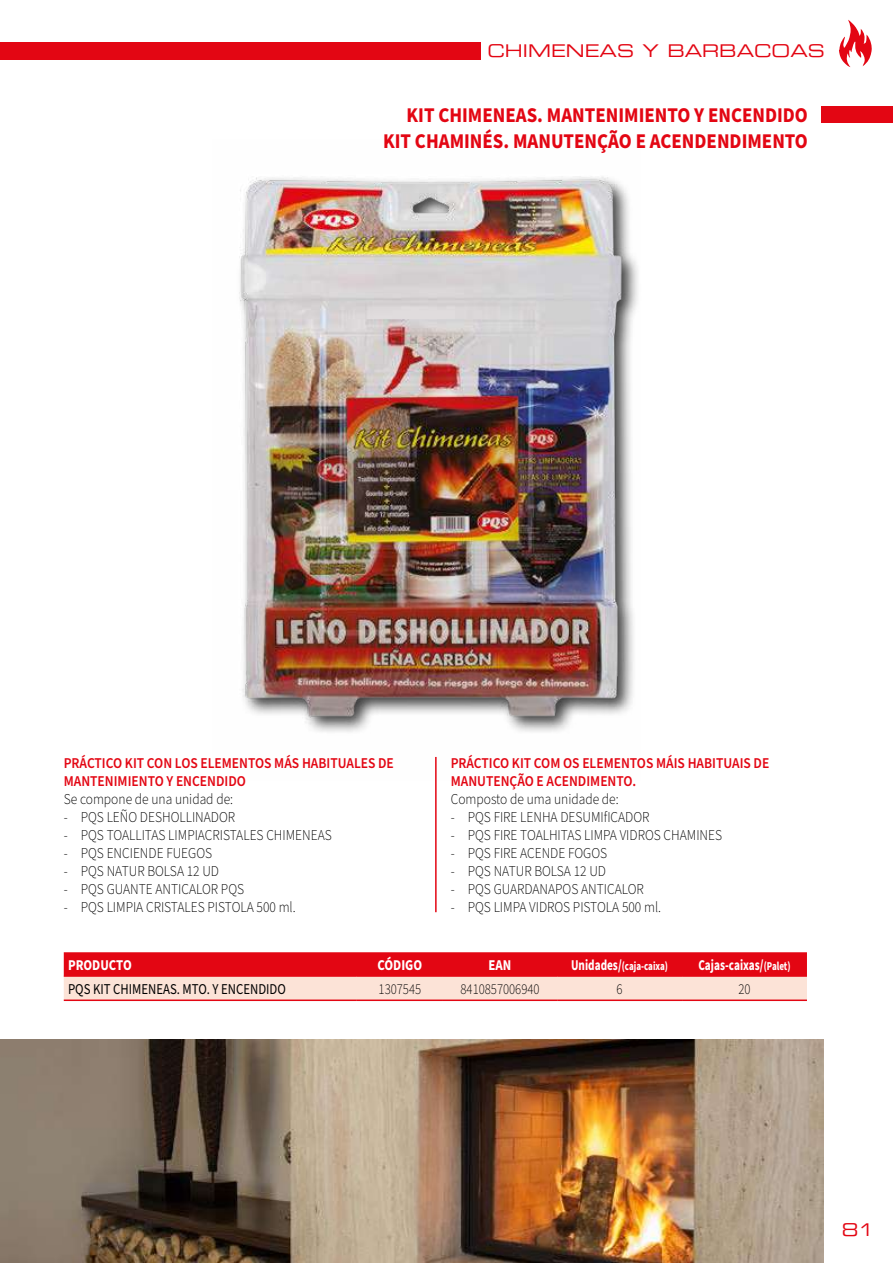
<style>
.page{position:relative;width:893px;height:1263px;background:#fff}
.page>*{position:absolute;margin:0;border:0;box-sizing:border-box;transform-origin:0 0}
.t1{font:700 21px/25.2px "Source Sans Pro";color:#e30613;text-align:right;scale:.9 1}
.t2{font:17.25px "Eurostile Extended Two";color:#e30613}
.t3{font:300 15px "Source Sans Pro";color:#000;scale:.9 1}
.t4{font:600 15px/18px "Source Sans Pro";color:#e30613;scale:.9 1}
.t5{font:15px "Source Sans Pro";color:#000;scale:.85 1}
.t6{font:300 15px "Source Sans Pro";color:#000;scale:.85 1}
.t7{font:700 15px "Source Sans Pro";color:#fff;scale:.75 1}
.t8{font:700 15px "Source Sans Pro";color:#fff;scale:.85 1}
.t9{font:700 12px "Source Sans Pro";color:#fff;scale:.75 1}
.s1{font-size:15px}
.s2{font-size:12px}
</style>
<div class="page">
<div style="left:0;top:42px;width:480px;height:18px;background:#e30613"></div>
<div style="left:821px;top:106px;width:72px;height:17px;background:#e30613"></div>
<svg style="left:839px;top:20px;width:33px;height:47px"></svg>
<img style="left:239px;top:176px;width:399px;height:581px">
<hr style="left:435px;top:757px;width:2px;height:155px;background:#e30613">
<svg style="left:64px;top:952px;width:743px;height:47px;background:#ef7172"></svg>
<hr style="left:64px;top:999px;width:293px;height:2px;background:#e30613">
<hr style="left:357px;top:999px;width:86px;height:2px;background:#e30613">
<hr style="left:443px;top:999px;width:114px;height:2px;background:#e30613">
<hr style="left:557px;top:999px;width:125px;height:2px;background:#e30613">
<hr style="left:682px;top:999px;width:125px;height:2px;background:#e30613">
<hr style="left:64px;top:976px;width:293px;height:1px;background:#e30613">
<hr style="left:357px;top:976px;width:86px;height:1px;background:#e30613">
<hr style="left:443px;top:976px;width:114px;height:1px;background:#e30613">
<hr style="left:557px;top:976px;width:125px;height:1px;background:#e30613">
<hr style="left:682px;top:976px;width:125px;height:1px;background:#e30613">
<img style="left:0;top:1040px;width:824px;height:223px">
<p class="t2" style="left:487px;top:39px;width:339px">CHIMENEAS Y BARBACOAS</p>
<h1 class="t1" style="left:383px;top:103px;width:473px">KIT CHIMENEAS. MANTENIMIENTO Y ENCENDIDO<br>KIT CHAMINÉS. MANUTENÇÃO E ACENDENDIMENTO</h1>
<p class="t4" style="left:64px;top:755px;width:368px">PRÁCTICO KIT CON LOS ELEMENTOS MÁS HABITUALES DE<br>MANTENIMIENTO Y ENCENDIDO</p>
<p class="t3" style="left:64px;top:789px;width:190px">Se compone de una unidad de:</p>
<p class="t3" style="left:64px;top:807px;width:192px">- PQS LEÑO DESHOLLINADOR</p>
<p class="t3" style="left:64px;top:825px;width:299px">- PQS TOALLITAS LIMPIACRISTALES CHIMENEAS</p>
<p class="t3" style="left:64px;top:843px;width:166px">- PQS ENCIENDE FUEGOS</p>
<p class="t3" style="left:64px;top:861px;width:174px">- PQS NATUR BOLSA 12 UD</p>
<p class="t3" style="left:64px;top:879px;width:202px">- PQS GUANTE ANTICALOR PQS</p>
<p class="t3" style="left:64px;top:897px;width:259px">- PQS LIMPIA CRISTALES PISTOLA 500 ml.</p>
<p class="t4" style="left:451px;top:755px;width:355px">PRÁCTICO KIT COM OS ELEMENTOS MÁIS HABITUAIS DE<br>MANUTENÇÃO E ACENDIMENTO.</p>
<p class="t3" style="left:451px;top:789px;width:188px">Composto de uma unidade de:</p>
<p class="t3" style="left:451px;top:807px;width:222px">- PQS FIRE LENHA DESUMIfICADOR</p>
<p class="t3" style="left:451px;top:825px;width:303px">- PQS FIRE TOALHITAS LIMPA VIDROS CHAMINES</p>
<p class="t3" style="left:451px;top:843px;width:175px">- PQS FIRE ACENDE FOGOS</p>
<p class="t3" style="left:451px;top:861px;width:174px">- PQS NATUR BOLSA 12 UD</p>
<p class="t3" style="left:451px;top:879px;width:216px">- PQS GUARDANAPOS ANTICALOR</p>
<p class="t3" style="left:451px;top:897px;width:235px">- PQS LIMPA VIDROS PISTOLA 500 ml.</p>
<p class="t8" style="left:68px;top:955px;width:76px">PRODUCTO</p>
<p class="t8" style="left:378px;top:955px;width:54px">CÓDIGO</p>
<p class="t8" style="left:489px;top:955px;width:28px">EAN</p>
<p class="t9" style="left:571px;top:958px;width:131px"><span class="s1">Unidades/</span>(caja-caixa)</p>
<p class="t7" style="left:698px;top:955px;width:124px">Cajas-caixas/<span class="s2">(Palet)</span></p>
<p class="t5" style="left:68px;top:979px;width:258px">PQS KIT CHIMENEAS. MTO. Y ENCENDIDO</p>
<p class="t6" style="left:379px;top:979px;width:52px">1307545</p>
<p class="t6" style="left:460px;top:979px;width:95px">8410857006940</p>
<p class="t6" style="left:616px;top:979px;width:9px">6</p>
<p class="t6" style="left:738px;top:979px;width:16px">20</p>
<p class="t2" style="left:842px;top:1218px;width:35px">81</p>
</div>
